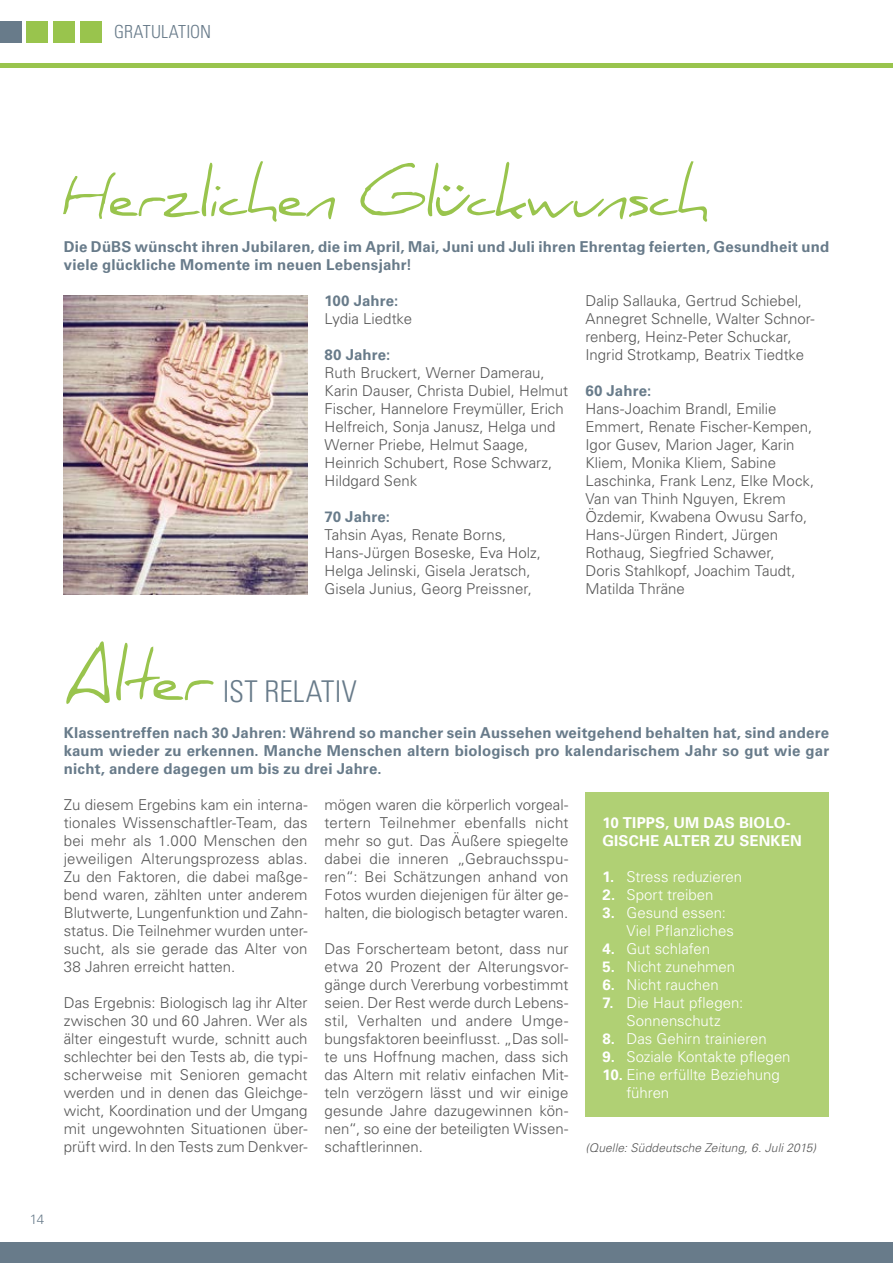
<style>
.page{position:relative;width:893px;height:1263px;background:#fff}
.page>*{position:absolute;margin:0;border:0;box-sizing:border-box;transform-origin:0 0}
.t1{font:60px "Daniel";color:#99c44d}
.t2{font:300 condensed 30px "Univers LT Std";letter-spacing:.01em;color:#687b8a}
.t3{font:300 condensed 18px "Univers LT Std";color:#687b8a}
.t4{font:300 15px/18px "Univers LT Std";color:#565656}
.t5{font:700 15px/18px "Univers LT Std";letter-spacing:.01em;color:#687b8a}
.t6{font:300 15px/18px "Univers LT Std";color:#fff}
.t7{font:700 15px/18px "Univers LT Std";letter-spacing:.01em;color:#fff}
.t8{font:300 13.5px "Univers LT Std";color:#687b8a}
.t9{font:italic 300 12px "Univers LT Std";letter-spacing:.01em;color:#565656}
.s1{font-family:"Daniel";font-weight:400;font-stretch:normal;font-size:64.5px;color:#99c44d}
.s2{font-weight:700}
</style>
<div class="page">
<img style="left:64px;top:295px;width:244px;height:299px">
<hr style="left:0;top:64px;width:893px;height:4px;background:#99c44d">
<div style="left:0;top:21px;width:21px;height:22px;background:#687b8a"></div>
<div style="left:27px;top:21px;width:21px;height:22px;background:#99c44d"></div>
<div style="left:53px;top:21px;width:22px;height:22px;background:#99c44d"></div>
<div style="left:80px;top:21px;width:21px;height:22px;background:#99c44d"></div>
<div style="left:0;top:1242px;width:893px;height:21px;background:#687b8a"></div>
<svg style="left:436px;top:185px;width:34px;height:31px"></svg>
<div style="left:585px;top:792px;width:244px;height:324px;background:#b0d074"></div>
<p class="t3" style="left:114px;top:21px;width:99px">GRATULATION</p>
<h1 class="t1" style="left:60px;top:160px;width:661px">Herzlichen Gl ckwunsch</h1>
<p class="t5" style="left:64px;top:238px;width:767px">Die DüBS wünscht ihren Jubilaren, die im April, Mai, Juni und Juli ihren Ehrentag feierten, Gesundheit und viele glückliche Momente im neuen Lebensjahr!</p>
<p class="t5" style="left:325px;top:292px;width:75px">100 Jahre:</p>
<p class="t4" style="left:325px;top:310px;width:89px">Lydia Liedtke</p>
<p class="t5" style="left:325px;top:346px;width:67px">80 Jahre:</p>
<p class="t4" style="left:325px;top:364px;width:245px">Ruth Bruckert, Werner Damerau,<br>Karin Dauser, Christa Dubiel, Helmut<br>Fischer, Hannelore Freymüller, Erich<br>Helfreich, Sonja Janusz, Helga und<br>Werner Priebe, Helmut Saage,<br>Heinrich Schubert, Rose Schwarz,<br>Hildgard Senk</p>
<p class="t5" style="left:325px;top:508px;width:67px">70 Jahre:</p>
<p class="t4" style="left:325px;top:526px;width:218px">Tahsin Ayas, Renate Borns,<br>Hans-Jürgen Boseske, Eva Holz,<br>Helga Jelinski, Gisela Jeratsch,<br>Gisela Junius, Georg Preissner,</p>
<p class="t4" style="left:585px;top:292px;width:231px">Dalip Sallauka, Gertrud Schiebel, Annegret Schnelle, Walter Schnor&shy;renberg, Heinz-Peter Schuckar, Ingrid Strotkamp, Beatrix Tiedtke</p>
<p class="t5" style="left:585px;top:382px;width:67px">60 Jahre:</p>
<p class="t4" style="left:585px;top:400px;width:231px">Hans-Joachim Brandl, Emilie<br>Emmert, Renate Fischer-Kempen,<br>Igor Gusev, Marion Jager, Karin<br>Kliem, Monika Kliem, Sabine<br>Laschinka, Frank Lenz, Elke Mock,<br>Van van Thinh Nguyen, Ekrem<br>Özdemir, Kwabena Owusu Sarfo,<br>Hans-Jürgen Rindert, Jürgen<br>Rothaug, Siegfried Schawer,<br>Doris Stahlkopf, Joachim Taudt,<br>Matilda Thräne</p>
<h2 class="t2" style="left:64px;top:673px;width:294px"><span class="s1">Alter</span>IST RELATIV</h2>
<p class="t5" style="left:64px;top:724px;width:767px;text-align:justify">Klassentreffen nach 30 Jahren: Während so mancher sein Aussehen weitgehend behalten hat, sind andere kaum wieder zu erkennen. Manche Menschen altern biologisch pro kalendarischem Jahr so gut wie gar nicht, andere dagegen um bis zu drei Jahre.</p>
<p class="t4" style="left:64px;top:796px;width:245px;text-align:justify">Zu diesem Ergebins kam ein interna&shy;tionales Wissenschaftler-Team, das bei mehr als 1.000 Menschen den jeweiligen Alterungsprozess ablas.<br>Zu den Faktoren, die dabei maßge&shy;bend waren, zählten unter anderem Blutwerte, Lungenfunktion und Zahn&shy;status. Die Teilnehmer wurden unter&shy;sucht, als sie gerade das Alter von 38 Jahren erreicht hatten.</p>
<p class="t4" style="left:64px;top:994px;width:245px;text-align:justify">Das Ergebnis: Biologisch lag ihr Alter zwischen 30 und 60 Jahren. Wer als älter eingestuft wurde, schnitt auch schlechter bei den Tests ab, die typi&shy;scherweise mit Senioren gemacht werden und in denen das Gleichge&shy;wicht, Koordination und der Umgang mit ungewohnten Situationen über&shy;prüft wird. In den Tests zum Denkver-</p>
<p class="t4" style="left:325px;top:796px;width:245px;text-align:justify">mögen waren die körperlich vorgeal&shy;tertern Teilnehmer ebenfalls nicht mehr so gut. Das Äußere spiegelte dabei die inneren „Gebrauchsspu&shy;ren“: Bei Schätzungen anhand von Fotos wurden diejenigen für älter ge&shy;halten, die biologisch betagter waren.</p>
<p class="t4" style="left:325px;top:940px;width:245px;text-align:justify">Das Forscherteam betont, dass nur etwa 20 Prozent der Alterungsvor&shy;gänge durch Vererbung vorbestimmt seien. Der Rest werde durch Lebens&shy;stil, Verhalten und andere Umge&shy;bungsfaktoren beeinflusst. „Das soll&shy;te uns Hoffnung machen, dass sich das Altern mit relativ einfachen Mit&shy;teln verzögern lässt und wir einige gesunde Jahre dazugewinnen kön&shy;nen“, so eine der beteiligten Wissen&shy;schaftlerinnen.</p>
<p class="t7" style="left:602px;top:814px;width:201px">10 TIPPS, UM DAS BIOLO-<br>GISCHE ALTER ZU SENKEN</p>
<p class="t6" style="left:602px;top:868px;width:141px"><span class="s2">1.</span> Stress reduzieren</p>
<p class="t6" style="left:602px;top:886px;width:113px"><span class="s2">2.</span> Sport treiben</p>
<p class="t6" style="left:626px;top:904px;width:109px;text-indent:-24px"><span class="s2">3.</span> Gesund essen:<br>Viel Pflanzliches</p>
<p class="t6" style="left:602px;top:940px;width:109px"><span class="s2">4.</span> Gut schlafen</p>
<p class="t6" style="left:602px;top:958px;width:134px"><span class="s2">5.</span> Nicht zunehmen</p>
<p class="t6" style="left:602px;top:976px;width:118px"><span class="s2">6.</span> Nicht rauchen</p>
<p class="t6" style="left:602px;top:994px;width:142px;text-align:center"><span class="s2">7.</span> Die Haut pflegen:<br>Sonnenschutz</p>
<p class="t6" style="left:602px;top:1030px;width:166px"><span class="s2">8.</span> Das Gehirn trainieren</p>
<p class="t6" style="left:602px;top:1048px;width:190px"><span class="s2">9.</span> Soziale Kontakte pflegen</p>
<p class="t6" style="left:626px;top:1066px;width:155px;text-indent:-24px"><span class="s2">10.</span> Eine erfüllte Beziehung führen</p>
<p class="t9" style="left:585px;top:1141px;width:232px">(Quelle: Süddeutsche Zeitung, 6. Juli 2015)</p>
<p class="t8" style="left:30px;top:1211px;width:16px">14</p>
</div>
